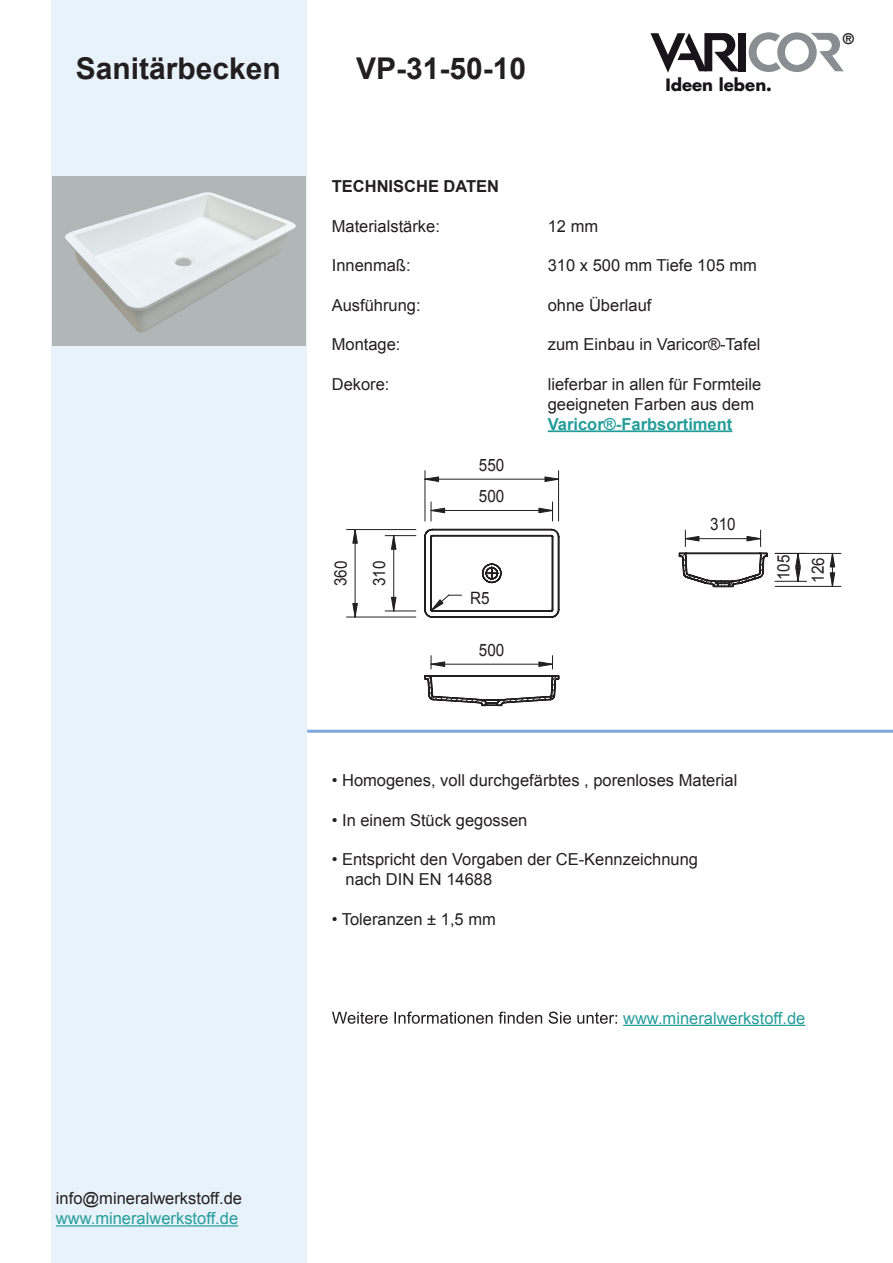
<style>
.page{position:relative;width:893px;height:1263px;background:#fff}
.page>*{position:absolute;margin:0;border:0;box-sizing:border-box;transform-origin:0 0}
.t1{font:700 30px "Arial";color:#231f20}
.t2{font:16.95px/34.5px "Arial";color:#231f20;scale:.9 1}
.t3{font:16.5px/19.8px "Arial";color:#231f20}
.t4{font:16.5px "Arial";color:#249e9b}
.t5{font:700 16.5px "Arial";color:#249e9b}
.t6{font:700 16.5px "Arial";color:#231f20}
.t7{font:700 16.5px "Futura";color:#17151a}
.t8{font:700 14.1px "Futura";color:#231f20}
</style>
<div class="page">
<hr style="left:548px;top:430px;width:184px;height:2px;background:#249e9b">
<hr style="left:623px;top:1025px;width:182px;height:1px;background:#249e9b">
<svg style="left:332px;top:1011px;width:285px;height:13px"></svg>
<div style="left:51px;top:0;width:255px;height:1263px;background:#e8f2fa"></div>
<svg style="left:749px;top:32px;width:95px;height:40px"></svg>
<svg style="left:650px;top:33px;width:89px;height:40px"></svg>
<div style="left:738px;top:33px;width:8px;height:38px;background:#17151a"></div>
<hr style="left:307px;top:730px;width:586px;height:3px;background:#7ca7d8">
<hr style="left:56px;top:1225px;width:182px;height:1px;background:#249e9b">
<hr style="left:431px;top:510px;width:122px;height:1px;background:#231f20">
<svg style="left:431px;top:502px;width:14px;height:19px"></svg>
<svg style="left:539px;top:502px;width:14px;height:19px"></svg>
<hr style="left:558px;top:471px;width:1px;height:50px;background:#231f20">
<hr style="left:425px;top:471px;width:1px;height:50px;background:#231f20">
<hr style="left:425px;top:479px;width:134px;height:1px;background:#231f20">
<svg style="left:545px;top:477px;width:14px;height:4px"></svg>
<svg style="left:425px;top:477px;width:14px;height:4px"></svg>
<svg style="left:346px;top:529px;width:214px;height:177px"></svg>
<svg style="left:679px;top:530px;width:89px;height:57px"></svg>
<hr style="left:775px;top:581px;width:32px;height:1px;background:#231f20">
<svg style="left:796px;top:554px;width:4px;height:28px"></svg>
<hr style="left:775px;top:553px;width:66px;height:1px;background:#231f20">
<hr style="left:775px;top:586px;width:66px;height:1px;background:#231f20">
<hr style="left:832px;top:553px;width:1px;height:33px;background:#231f20">
<svg style="left:830px;top:553px;width:5px;height:14px"></svg>
<svg style="left:830px;top:573px;width:5px;height:14px"></svg>
<img style="left:52px;top:177px;width:253px;height:169px">
<h1 class="t1" style="left:76px;top:48px;width:207px">Sanitärbecken</h1>
<h1 class="t1" style="left:356px;top:48px;width:172px">VP-31-50-10</h1>
<p class="t7" style="left:665px;top:74px;width:108px">Ideen leben.</p>
<p class="t8" style="left:843px;top:29px;width:13px">®</p>
<p class="t6" style="left:332px;top:175px;width:169px">TECHNISCHE DATEN</p>
<p class="t3" style="left:332px;top:216px;width:110px">Materialstärke:</p>
<p class="t3" style="left:548px;top:216px;width:52px">12 mm</p>
<p class="t3" style="left:332px;top:256px;width:80px">Innenmaß:</p>
<p class="t3" style="left:548px;top:256px;width:211px">310 x 500 mm Tiefe 105 mm</p>
<p class="t3" style="left:332px;top:295px;width:90px">Ausführung:</p>
<p class="t3" style="left:548px;top:295px;width:105px">ohne Überlauf</p>
<p class="t3" style="left:332px;top:335px;width:70px">Montage:</p>
<p class="t3" style="left:548px;top:335px;width:214px">zum Einbau in Varicor®-Tafel</p>
<p class="t3" style="left:332px;top:374px;width:59px">Dekore:</p>
<p class="t3" style="left:548px;top:374px;width:215px">lieferbar in allen für Formteile geeigneten Farben aus dem</p>
<p class="t5" style="left:548px;top:413px;width:186px">Varicor®-Farbsortiment</p>
<p class="t2" style="left:479px;top:448px;width:30px">550</p>
<p class="t2" style="left:324px;top:586px;width:30px;rotate:-90deg">360</p>
<p class="t2" style="left:362px;top:586px;width:30px;rotate:-90deg">310</p>
<p class="t2" style="left:479px;top:479px;width:30px">500</p>
<p class="t2" style="left:470px;top:581px;width:23px">R5</p>
<p class="t2" style="left:479px;top:633px;width:30px">500</p>
<p class="t2" style="left:710px;top:507px;width:30px">310</p>
<p class="t2" style="left:766px;top:583px;width:33px;rotate:-90deg">105<br>126</p>
<p class="t3" style="left:332px;top:770px;width:407px">• Homogenes, voll durchgefärbtes , porenloses Material</p>
<p class="t3" style="left:332px;top:810px;width:197px">• In einem Stück gegossen</p>
<p class="t3" style="left:345px;top:850px;width:354px;text-indent:-14px">• Entspricht den Vorgaben der CE-Kennzeichnung nach DIN EN 14688</p>
<p class="t3" style="left:332px;top:909px;width:166px">• Toleranzen ± 1,5 mm</p>
<p class="t4" style="left:623px;top:1007px;width:184px">www.mineralwerkstoff.de</p>
<p class="t3" style="left:56px;top:1189px;width:188px">info@mineralwerkstoff.de</p>
<p class="t4" style="left:56px;top:1207px;width:184px">www.mineralwerkstoff.de</p>
</div>
